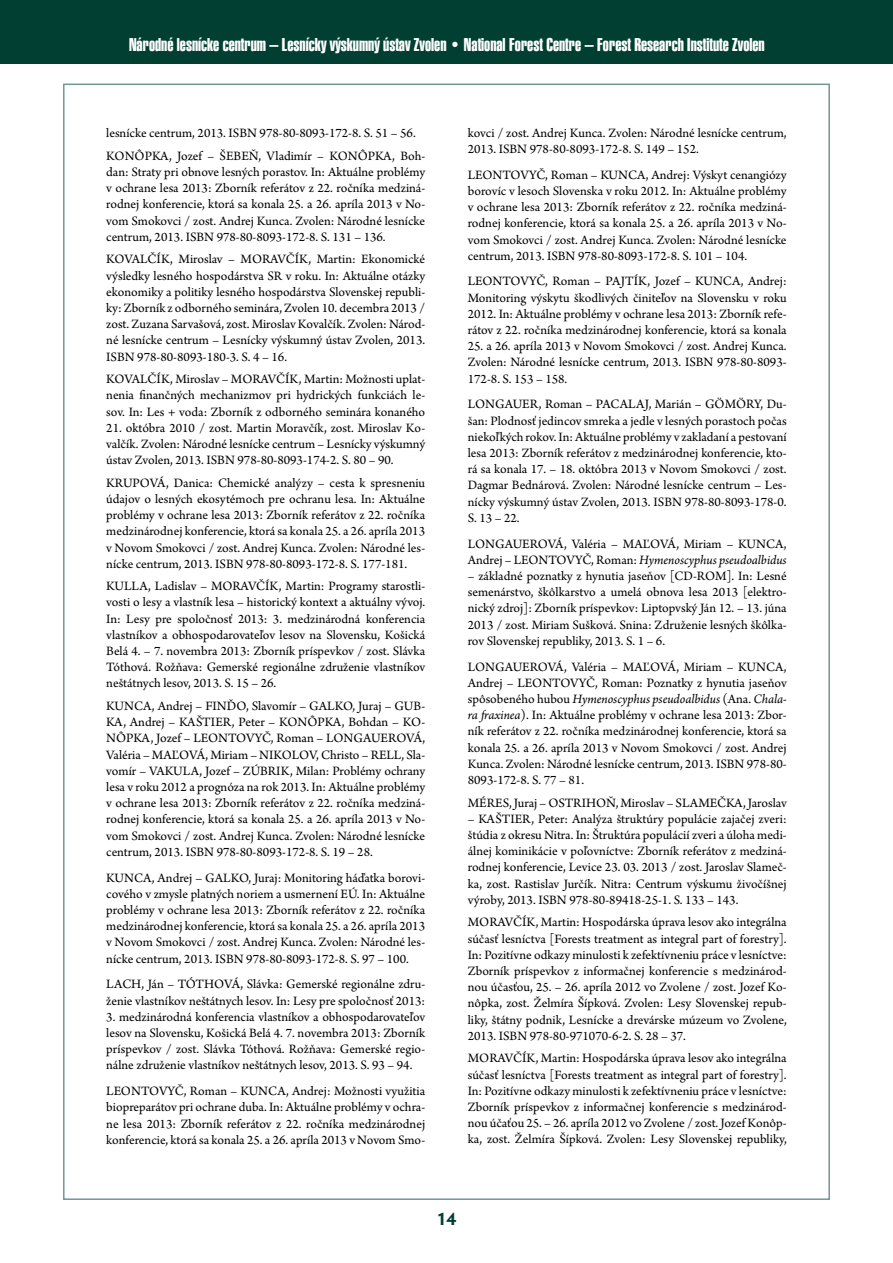
<style>
.page{position:relative;width:893px;height:1263px;background:#fff}
.page>*{position:absolute;margin:0;border:0;box-sizing:border-box;transform-origin:0 0}
.t1{font:18px "Swiss 911 AT Extra Compressed";color:#fff}
.t2{font:700 18px "Hypatia Sans Pro";color:#003f31}
.t3{font:13.5px/16.2px "Arno Pro";color:#000;text-align:justify}
.s1{font-style:italic}
</style>
<div class="page">
<div style="left:0;top:0;width:893px;height:64px;background:#003f31"></div>
<h1 class="t1" style="left:129px;top:35px;width:637px">Národné lesnícke centrum – Lesnícky výskumný ústav Zvolen • National Forest Centre – Forest Research Institute Zvolen</h1>
<p class="t3" style="left:106px;top:122px;width:320px;line-height:23px">lesnícke centrum, 2013. ISBN 978-80-8093-172-8. S. 51 – 56.<br>KONÔPKA, Jozef – ŠEBEŇ, Vladimír – KONÔPKA, Boh-</p>
<p class="t3" style="left:106px;top:164px;width:321px">dan: Straty pri obnove lesných porastov. In: Aktuálne problémy v ochrane lesa 2013: Zborník referátov z 22. ročníka medziná&shy;rodnej konferencie, ktorá sa konala 25. a 26. apríla 2013 v No&shy;vom Smokovci / zost. Andrej Kunca. Zvolen: Národné lesnícke centrum, 2013. ISBN 978-80-8093-172-8. S. 131 – 136.</p>
<p class="t3" style="left:106px;top:252px;width:321px">KOVALČÍK, Miroslav – MORAVČÍK, Martin: Ekonomické výsledky lesného hospodárstva SR v roku. In: Aktuálne otázky ekonomiky a politiky lesného hospodárstva Slovenskej republi&shy;ky: Zborník z odborného seminára, Zvolen 10. decembra 2013 / zost. Zuzana Sarvašová, zost. Miroslav Kovalčík. Zvolen: Národ&shy;né lesnícke centrum – Lesnícky výskumný ústav Zvolen, 2013.<br>ISBN 978-80-8093-180-3. S. 4 – 16.</p>
<p class="t3" style="left:106px;top:372px;width:320px">KOVALČÍK, Miroslav – MORAVČÍK, Martin: Možnosti uplat&shy;nenia finančných mechanizmov pri hydrických funkciách le&shy;sov. In: Les + voda: Zborník z odborného seminára konaného</p>
<p class="t3" style="left:106px;top:420px;width:320px">21. októbra 2010 / zost. Martin Moravčík, zost. Miroslav Ko&shy;valčík. Zvolen: Národné lesnícke centrum – Lesnícky výskumný ústav Zvolen, 2013. ISBN 978-80-8093-174-2. S. 80 – 90.</p>
<p class="t3" style="left:106px;top:475px;width:320px">KRUPOVÁ, Danica: Chemické analýzy – cesta k spresneniu údajov o lesných ekosytémoch pre ochranu lesa. In: Aktuálne problémy v ochrane lesa 2013: Zborník referátov z 22. ročníka medzinárodnej konferencie, ktorá sa konala 25. a 26. apríla 2013 v Novom Smokovci / zost. Andrej Kunca. Zvolen: Národné les&shy;nícke centrum, 2013. ISBN 978-80-8093-172-8. S. 177-181.</p>
<p class="t3" style="left:106px;top:579px;width:320px">KULLA, Ladislav – MORAVČÍK, Martin: Programy starostli&shy;vosti o lesy a vlastník lesa – historický kontext a aktuálny vývoj.<br>In: Lesy pre spoločnosť 2013: 3. medzinárodná konferencia vlastníkov a obhospodarovateľov lesov na Slovensku, Košická Belá 4. – 7. novembra 2013: Zborník príspevkov / zost. Slávka Tóthová. Rožňava: Gemerské regionálne združenie vlastníkov neštátnych lesov, 2013. S. 15 – 26.</p>
<p class="t3" style="left:106px;top:699px;width:321px">KUNCA, Andrej – FINĎO, Slavomír – GALKO, Juraj – GUB-KA, Andrej – KAŠTIER, Peter – KONÔPKA, Bohdan – KO-NÔPKA, Jozef – LEONTOVYČ, Roman – LONGAUEROVÁ, Valéria – MAĽOVÁ, Miriam – NIKOLOV, Christo – RELL, Sla&shy;vomír – VAKULA, Jozef – ZÚBRIK, Milan: Problémy ochrany lesa v roku 2012 a prognóza na rok 2013. In: Aktuálne problémy v ochrane lesa 2013: Zborník referátov z 22. ročníka medziná&shy;rodnej konferencie, ktorá sa konala 25. a 26. apríla 2013 v No&shy;vom Smokovci / zost. Andrej Kunca. Zvolen: Národné lesnícke centrum, 2013. ISBN 978-80-8093-172-8. S. 19 – 28.</p>
<p class="t3" style="left:106px;top:870px;width:320px">KUNCA, Andrej – GALKO, Juraj: Monitoring háďatka borovi&shy;cového v zmysle platných noriem a usmernení EÚ. In: Aktuálne problémy v ochrane lesa 2013: Zborník referátov z 22. ročníka medzinárodnej konferencie, ktorá sa konala 25. a 26. apríla 2013 v Novom Smokovci / zost. Andrej Kunca. Zvolen: Národné les&shy;nícke centrum, 2013. ISBN 978-80-8093-172-8. S. 97 – 100.</p>
<p class="t3" style="left:106px;top:977px;width:320px">LACH, Ján – TÓTHOVÁ, Slávka: Gemerské regionálne zdru&shy;ženie vlastníkov neštátnych lesov. In: Lesy pre spoločnosť 2013:</p>
<p class="t3" style="left:106px;top:1009px;width:321px">3. medzinárodná konferencia vlastníkov a obhospodarovateľov lesov na Slovensku, Košická Belá 4. 7. novembra 2013: Zborník príspevkov / zost. Slávka Tóthová. Rožňava: Gemerské regio&shy;nálne združenie vlastníkov neštátnych lesov, 2013. S. 93 – 94.</p>
<p class="t3" style="left:106px;top:1084px;width:320px">LEONTOVYČ, Roman – KUNCA, Andrej: Možnosti využitia biopreparátov pri ochrane duba. In: Aktuálne problémy v ochra&shy;ne lesa 2013: Zborník referátov z 22. ročníka medzinárodnej konferencie, ktorá sa konala 25. a 26. apríla 2013 v Novom Smo-</p>
<p class="t3" style="left:468px;top:125px;width:320px">kovci / zost. Andrej Kunca. Zvolen: Národné lesnícke centrum,<br>2013. ISBN 978-80-8093-172-8. S. 149 – 152.</p>
<p class="t3" style="left:468px;top:167px;width:321px">LEONTOVYČ, Roman – KUNCA, Andrej: Výskyt cenangiózy borovíc v lesoch Slovenska v roku 2012. In: Aktuálne problémy v ochrane lesa 2013: Zborník referátov z 22. ročníka medziná&shy;rodnej konferencie, ktorá sa konala 25. a 26. apríla 2013 v No&shy;vom Smokovci / zost. Andrej Kunca. Zvolen: Národné lesnícke centrum, 2013. ISBN 978-80-8093-172-8. S. 101 – 104.</p>
<p class="t3" style="left:468px;top:274px;width:320px">LEONTOVYČ, Roman – PAJTÍK, Jozef – KUNCA, Andrej:<br>Monitoring výskytu škodlivých činiteľov na Slovensku v roku 2012. In: Aktuálne problémy v ochrane lesa 2013: Zborník refe&shy;rátov z 22. ročníka medzinárodnej konferencie, ktorá sa konala</p>
<p class="t3" style="left:468px;top:339px;width:320px">25. a 26. apríla 2013 v Novom Smokovci / zost. Andrej Kunca.<br>Zvolen: Národné lesnícke centrum, 2013. ISBN 978-80-8093- 172-8. S. 153 – 158.</p>
<p class="t3" style="left:468px;top:397px;width:320px">LONGAUER, Roman – PACALAJ, Marián – GÖMÖRY, Du&shy;šan: Plodnosť jedincov smreka a jedle v lesných porastoch počas niekoľkých rokov. In: Aktuálne problémy v zakladaní a pestovaní lesa 2013: Zborník referátov z medzinárodnej konferencie, kto&shy;rá sa konala 17. – 18. októbra 2013 v Novom Smokovci / zost.<br>Dagmar Bednárová. Zvolen: Národné lesnícke centrum – Les&shy;nícky výskumný ústav Zvolen, 2013. ISBN 978-80-8093-178-0.<br>S. 13 – 22.</p>
<p class="t3" style="left:468px;top:536px;width:320px">LONGAUEROVÁ, Valéria – MAĽOVÁ, Miriam – KUNCA,<br>Andrej – LEONTOVYČ, Roman: <span class="s1">Hymenoscyphus pseudoalbidus</span></p>
<p class="t3" style="left:468px;top:569px;width:320px">– základné poznatky z hynutia jaseňov [CD-ROM]. In: Lesné semenárstvo, škôlkarstvo a umelá obnova lesa 2013 [elektro&shy;nický zdroj]: Zborník príspevkov: Liptopvský Ján 12. – 13. júna 2013 / zost. Miriam Sušková. Snina: Združenie lesných škôlka&shy;rov Slovenskej republiky, 2013. S. 1 – 6.</p>
<p class="t3" style="left:468px;top:659px;width:320px">LONGAUEROVÁ, Valéria – MAĽOVÁ, Miriam – KUNCA, Andrej – LEONTOVYČ, Roman: Poznatky z hynutia jaseňov spôsobeného hubou <span class="s1">Hymenoscyphus pseudoalbidus</span> (Ana. <span class="s1">Chala&shy;ra fraxinea</span>). In: Aktuálne problémy v ochrane lesa 2013: Zbor&shy;ník referátov z 22. ročníka medzinárodnej konferencie, ktorá sa konala 25. a 26. apríla 2013 v Novom Smokovci / zost. Andrej Kunca. Zvolen: Národné lesnícke centrum, 2013. ISBN 978-80- 8093-172-8. S. 77 – 81.</p>
<p class="t3" style="left:468px;top:795px;width:320px">MÉRES, Juraj – OSTRIHOŇ, Miroslav – SLAMEČKA, Jaroslav</p>
<p class="t3" style="left:468px;top:811px;width:320px">– KAŠTIER, Peter: Analýza štruktúry populácie zajačej zveri: štúdia z okresu Nitra. In: Štruktúra populácií zveri a úloha medi&shy;álnej kominikácie v poľovníctve: Zborník referátov z medziná&shy;rodnej konferencie, Levice 23. 03. 2013 / zost. Jaroslav Slameč&shy;ka, zost. Rastislav Jurčík. Nitra: Centrum výskumu živočíšnej výroby, 2013. ISBN 978-80-89418-25-1. S. 133 – 143.</p>
<p class="t3" style="left:468px;top:915px;width:320px">MORAVČÍK, Martin: Hospodárska úprava lesov ako integrálna súčasť lesníctva [Forests treatment as integral part of forestry].<br>In: Pozitívne odkazy minulosti k zefektívneniu práce v lesníctve:<br>Zborník príspevkov z informačnej konferencie s medzinárod&shy;nou účasťou, 25. – 26. apríla 2012 vo Zvolene / zost. Jozef Ko&shy;nôpka, zost. Želmíra Šípková. Zvolen: Lesy Slovenskej repub&shy;liky, štátny podnik, Lesnícke a drevárske múzeum vo Zvolene, 2013. ISBN 978-80-971070-6-2. S. 28 – 37.</p>
<p class="t3" style="left:468px;top:1051px;width:320px">MORAVČÍK, Martin: Hospodárska úprava lesov ako integrálna súčasť lesníctva [Forests treatment as integral part of forestry].<br>In: Pozitívne odkazy minulosti k zefektívneniu práce v lesníctve:<br>Zborník príspevkov z informačnej konferencie s medzinárod&shy;nou účaťou 25. – 26. apríla 2012 vo Zvolene / zost. Jozef Konôp&shy;ka, zost. Želmíra Šípková. Zvolen: Lesy Slovenskej republiky,</p>
<h1 class="t2" style="left:437px;top:1206px;width:21px">14</h1>
</div>
